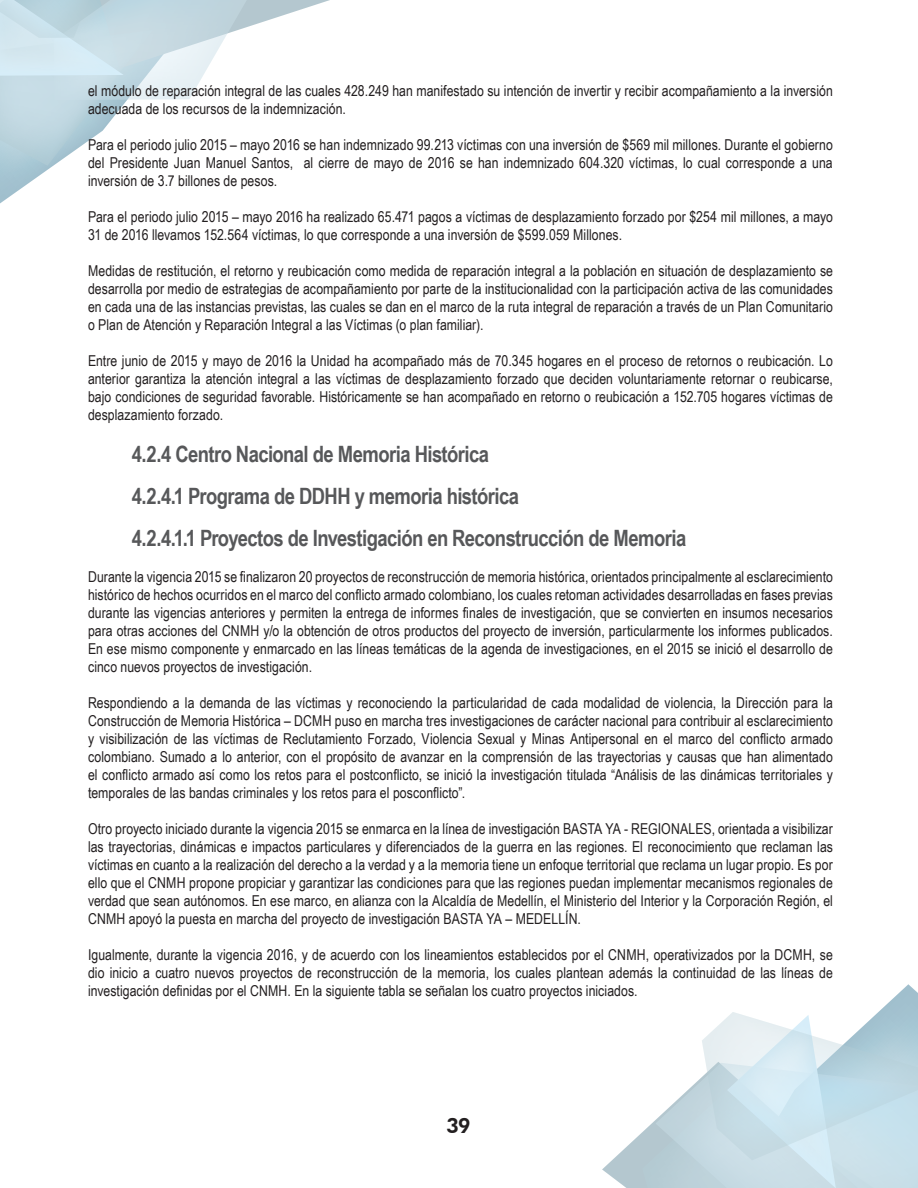
<style>
.page{position:relative;width:918px;height:1188px;background:#fff}
.page>*{position:absolute;margin:0;border:0;box-sizing:border-box;transform-origin:0 0}
.t1{font:700 22.5px/42px "Arial Narrow";letter-spacing:-.025em;color:#57585a}
.t2{font:800 21px "Futura BT";color:#231f20}
.t3{font:15px/18px "Arial Narrow";color:#231f20;text-align:justify}
</style>
<div class="page">
<svg style="left:0;top:0;width:330px;height:203px"></svg>
<svg style="left:602px;top:984px;width:316px;height:204px"></svg>
<p class="t3" style="left:88px;top:81px;width:746px">el módulo de reparación integral de las cuales 428.249 han manifestado su intención de invertir y recibir acompañamiento a la inversión adecuada de los recursos de la indemnización.</p>
<p class="t3" style="left:88px;top:135px;width:746px">Para el periodo julio 2015 – mayo 2016 se han indemnizado 99.213 víctimas con una inversión de $569 mil millones. Durante el gobierno del Presidente Juan Manuel Santos, al cierre de mayo de 2016 se han indemnizado 604.320 víctimas, lo cual corresponde a una inversión de 3.7 billones de pesos.</p>
<p class="t3" style="left:88px;top:207px;width:746px">Para el periodo julio 2015 – mayo 2016 ha realizado 65.471 pagos a víctimas de desplazamiento forzado por $254 mil millones, a mayo<br>31 de 2016 llevamos 152.564 víctimas, lo que corresponde a una inversión de $599.059 Millones.</p>
<p class="t3" style="left:88px;top:261px;width:747px">Medidas de restitución, el retorno y reubicación como medida de reparación integral a la población en situación de desplazamiento se desarrolla por medio de estrategias de acompañamiento por parte de la institucionalidad con la participación activa de las comunidades en cada una de las instancias previstas, las cuales se dan en el marco de la ruta integral de reparación a través de un Plan Comunitario o Plan de Atención y Reparación Integral a las Víctimas (o plan familiar).</p>
<p class="t3" style="left:88px;top:351px;width:746px">Entre junio de 2015 y mayo de 2016 la Unidad ha acompañado más de 70.345 hogares en el proceso de retornos o reubicación. Lo anterior garantiza la atención integral a las víctimas de desplazamiento forzado que deciden voluntariamente retornar o reubicarse, bajo condiciones de seguridad favorable. Históricamente se han acompañado en retorno o reubicación a 152.705 hogares víctimas de desplazamiento forzado.</p>
<h1 class="t1" style="left:132px;top:432px;width:556px">4.2.4 Centro Nacional de Memoria Histórica<br>4.2.4.1 Programa de DDHH y memoria histórica<br>4.2.4.1.1 Proyectos de Investigación en Reconstrucción de Memoria</h1>
<p class="t3" style="left:88px;top:567px;width:746px">Durante la vigencia 2015 se finalizaron 20 proyectos de reconstrucción de memoria histórica, orientados principalmente al esclarecimiento histórico de hechos ocurridos en el marco del conflicto armado colombiano, los cuales retoman actividades desarrolladas en fases previas durante las vigencias anteriores y permiten la entrega de informes finales de investigación, que se convierten en insumos necesarios para otras acciones del CNMH y/o la obtención de otros productos del proyecto de inversión, particularmente los informes publicados.<br>En ese mismo componente y enmarcado en las líneas temáticas de la agenda de investigaciones, en el 2015 se inició el desarrollo de cinco nuevos proyectos de investigación.</p>
<p class="t3" style="left:88px;top:693px;width:746px">Respondiendo a la demanda de las víctimas y reconociendo la particularidad de cada modalidad de violencia, la Dirección para la Construcción de Memoria Histórica – DCMH puso en marcha tres investigaciones de carácter nacional para contribuir al esclarecimiento y visibilización de las víctimas de Reclutamiento Forzado, Violencia Sexual y Minas Antipersonal en el marco del conflicto armado colombiano. Sumado a lo anterior, con el propósito de avanzar en la comprensión de las trayectorias y causas que han alimentado el conflicto armado así como los retos para el postconflicto, se inició la investigación titulada “Análisis de las dinámicas territoriales y temporales de las bandas criminales y los retos para el posconflicto”.</p>
<p class="t3" style="left:88px;top:819px;width:746px">Otro proyecto iniciado durante la vigencia 2015 se enmarca en la línea de investigación BASTA YA - REGIONALES, orientada a visibilizar las trayectorias, dinámicas e impactos particulares y diferenciados de la guerra en las regiones. El reconocimiento que reclaman las víctimas en cuanto a la realización del derecho a la verdad y a la memoria tiene un enfoque territorial que reclama un lugar propio. Es por ello que el CNMH propone propiciar y garantizar las condiciones para que las regiones puedan implementar mecanismos regionales de verdad que sean autónomos. En ese marco, en alianza con la Alcaldía de Medellín, el Ministerio del Interior y la Corporación Región, el CNMH apoyó la puesta en marcha del proyecto de investigación BASTA YA – MEDELLÍN.</p>
<p class="t3" style="left:88px;top:945px;width:746px">Igualmente, durante la vigencia 2016, y de acuerdo con los lineamientos establecidos por el CNMH, operativizados por la DCMH, se dio inicio a cuatro nuevos proyectos de reconstrucción de la memoria, los cuales plantean además la continuidad de las líneas de investigación definidas por el CNMH. En la siguiente tabla se señalan los cuatro proyectos iniciados.</p>
<h2 class="t2" style="left:446px;top:1113px;width:26px">39</h2>
</div>
